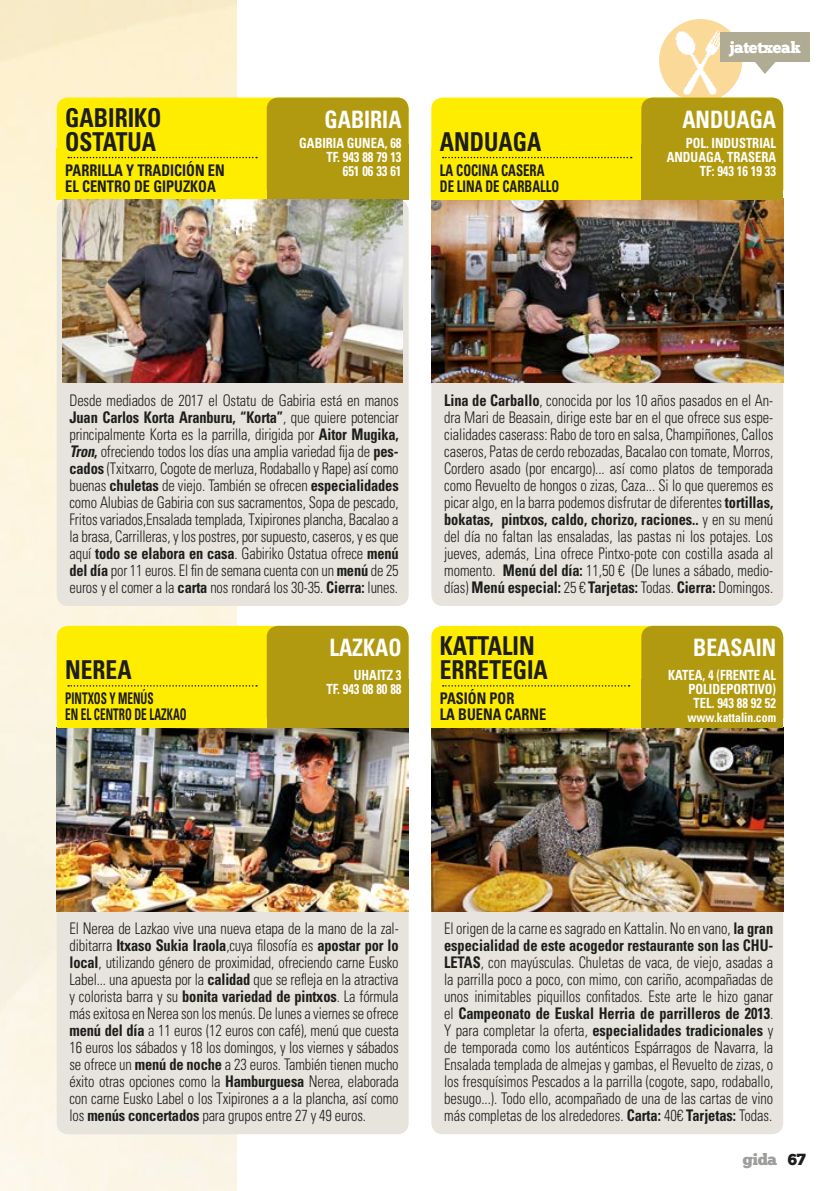
<style>
.page{position:relative;width:840px;height:1191px;background:#fff}
.page>*{position:absolute;margin:0;border:0;box-sizing:border-box;transform-origin:0 0}
.t1{font:700 condensed 26px/24px "Univers";color:#1d1d1b;scale:.9 1}
.t2{font:700 condensed 24px "Univers";color:#fff;scale:.9 1}
.t3{font:300 condensed 16px/17px "Univers";letter-spacing:-.01em;color:#1d1d1b;text-align:justify;scale:.9 1}
.t4{font:700 condensed 16px/16px "Univers";color:#1d1d1b;scale:.9 1}
.t5{font:700 condensed 16px/16px "Univers";color:#1d1d1b;scale:.7 1}
.t6{font:700 condensed 16px/16px "Univers";color:#1d1d1b;scale:.8 1}
.t7{font:16px "Chunk Five Ex";letter-spacing:-.02em;color:#fff}
.t8{font:16px "Chunk Five Ex";letter-spacing:-.02em;color:#9d9d9c}
.t9{font:700 condensed 14px/14px "Univers";color:#fff;text-align:right;scale:.9 1}
.t10{font:700 condensed 13px "Univers";color:#fff;scale:.9 1}
.s1{font-weight:700}
.s2{font-weight:700;font-style:italic}
.s3{color:#1d1d1b}
</style>
<div class="page">
<img style="left:0;top:0;width:236px;height:1191px">
<svg style="left:658px;top:19px;width:83px;height:83px"></svg>
<img style="left:666px;top:28px;width:69px;height:68px">
<div style="left:431px;top:200px;width:351px;height:406px;background:#e6e4dd;border-radius:11px"></div>
<img style="left:431px;top:200px;width:351px;height:183px">
<div style="left:431px;top:98px;width:351px;height:102px;background:#ffed00;border-radius:11px"></div>
<div style="left:431px;top:149px;width:210px;height:51px;background:#ffed00"></div>
<div style="left:641px;top:98px;width:141px;height:102px;background:#b19a10;border-radius:11px"></div>
<div style="left:641px;top:145px;width:141px;height:55px;background:#b19a10"></div>
<svg style="left:442px;top:157px;width:189px;height:1px"></svg>
<div style="left:57px;top:727px;width:351px;height:407px;background:#e6e4dd;border-radius:11px"></div>
<img style="left:57px;top:728px;width:351px;height:183px">
<div style="left:57px;top:626px;width:351px;height:102px;background:#ffed00;border-radius:11px"></div>
<div style="left:57px;top:682px;width:209px;height:46px;background:#ffed00"></div>
<div style="left:266px;top:626px;width:142px;height:102px;background:#b19a10;border-radius:11px"></div>
<div style="left:266px;top:680px;width:142px;height:48px;background:#b19a10"></div>
<svg style="left:68px;top:685px;width:189px;height:1px"></svg>
<svg style="left:755px;top:62px;width:20px;height:12px"></svg>
<div style="left:719px;top:32px;width:90px;height:30px;background:#b0ac94"></div>
<div style="left:57px;top:200px;width:351px;height:406px;background:#e6e4dd;border-radius:11px"></div>
<div style="left:57px;top:98px;width:351px;height:102px;background:#ffed00;border-radius:11px"></div>
<div style="left:57px;top:149px;width:209px;height:51px;background:#ffed00"></div>
<div style="left:266px;top:98px;width:142px;height:102px;background:#b19a10;border-radius:11px"></div>
<div style="left:266px;top:145px;width:142px;height:55px;background:#b19a10"></div>
<svg style="left:68px;top:157px;width:189px;height:1px"></svg>
<img style="left:62px;top:200px;width:341px;height:183px">
<div style="left:431px;top:727px;width:351px;height:407px;background:#e6e4dd;border-radius:11px"></div>
<img style="left:431px;top:728px;width:351px;height:183px">
<div style="left:431px;top:626px;width:351px;height:102px;background:#ffed00;border-radius:11px"></div>
<div style="left:431px;top:682px;width:210px;height:46px;background:#ffed00"></div>
<div style="left:641px;top:626px;width:141px;height:102px;background:#b19a10;border-radius:11px"></div>
<div style="left:641px;top:680px;width:141px;height:48px;background:#b19a10"></div>
<svg style="left:442px;top:685px;width:187px;height:1px"></svg>
<h1 class="t1" style="left:65px;top:105px;width:108px">GABIRIKO<br>OSTATUA</h1>
<p class="t4" style="left:65px;top:162px;width:179px">PARRILLA Y TRADICIÓN EN<br>EL CENTRO DE GIPUZKOA</p>
<h2 class="t2" style="left:324px;top:104px;width:87px">GABIRIA</h2>
<p class="t9" style="left:299px;top:136px;width:115px">GABIRIA GUNEA, 68<br>TF. 943 88 79 13<br>651 06 33 61</p>
<h1 class="t1" style="left:439px;top:129px;width:114px">ANDUAGA</h1>
<p class="t6" style="left:439px;top:162px;width:151px">LA COCINA CASERA<br>DE LINA DE CARBALLO</p>
<p class="t7" style="left:728px;top:35px;width:74px">jatetxeak</p>
<h2 class="t2" style="left:682px;top:104px;width:105px">ANDUAGA</h2>
<p class="t9" style="left:666px;top:136px;width:123px">POL. INDUSTRIAL<br>ANDUAGA, TRASERA<br>TF: 943 16 19 33</p>
<p class="t3" style="left:69px;top:392px;width:367px">Desde mediados de 2017 el Ostatu de Gabiria está en manos <span class="s1">Juan Carlos Korta Aranburu, “Korta”</span>, que quiere potenciar principalmente Korta es la parrilla, dirigida por <span class="s1">Aitor Mugika, </span><span class="s2">Tron</span><span class="s1">,</span> ofreciendo todos los días una amplia variedad fija de <span class="s1">pes&shy;cados</span> (Txitxarro, Cogote de merluza, Rodaballo y Rape) así como buenas <span class="s1">chuletas</span> de viejo. También se ofrecen <span class="s1">especialidades </span>como Alubias de Gabiria con sus sacramentos, Sopa de pescado, Fritos variados,Ensalada templada, Txipirones plancha, Bacalao a la brasa, Carrilleras, y los postres, por supuesto, caseros, y es que aquí <span class="s1">todo se elabora en casa</span>. Gabiriko Ostatua ofrece <span class="s1">menú del día</span> por 11 euros. El fin de semana cuenta con un <span class="s1">menú</span> de 25 euros y el comer a la <span class="s1">carta</span> nos rondará los 30-35. <span class="s1">Cierra:</span> lunes.</p>
<h1 class="t1" style="left:65px;top:658px;width:75px">NEREA</h1>
<p class="t5" style="left:65px;top:690px;width:175px">PINTXOS Y MENÚS<br>EN EL CENTRO DE LAZKAO</p>
<h2 class="t2" style="left:329px;top:632px;width:81px">LAZKAO</h2>
<p class="t9" style="left:326px;top:668px;width:85px">UHAITZ 3<br>TF. 943 08 80 88</p>
<p class="t3" style="left:444px;top:392px;width:367px"><span class="s1">Lina de Carballo</span>, conocida por los 10 años pasados en el An&shy;dra Mari de Beasain, dirige este bar en el que ofrece sus espe&shy;cialidades caserass: Rabo de toro en salsa, Champiñones, Callos caseros, Patas de cerdo rebozadas, Bacalao con tomate, Morros, Cordero asado (por encargo)... así como platos de temporada como Revuelto de hongos o zizas, Caza... Si lo que queremos es picar algo, en la barra podemos disfrutar de diferentes <span class="s1">tortillas, bokatas, pintxos, caldo, chorizo, raciones..</span> y en su menú del día no faltan las ensaladas, las pastas ni los potajes. Los jueves, además, Lina ofrece Pintxo-pote con costilla asada al momento. <span class="s1">Menú del día:</span> 11,50 € (De lunes a sábado, medio&shy;días) <span class="s1">Menú especial:</span> 25 € <span class="s1">Tarjetas:</span> Todas. <span class="s1">Cierra:</span> Domingos.</p>
<h1 class="t1" style="left:439px;top:634px;width:121px">KATTALIN<br>ERRETEGIA</h1>
<p class="t4" style="left:439px;top:690px;width:120px">PASIÓN POR<br>LA BUENA CARNE</p>
<h2 class="t2" style="left:692px;top:632px;width:94px">BEASAIN</h2>
<p class="t9" style="left:668px;top:668px;width:121px">KATEA, 4 (FRENTE AL<br>POLIDEPORTIVO)<br>TEL. 943 88 92 52</p>
<p class="t10" style="left:687px;top:709px;width:100px">www.kattalin.com</p>
<p class="t3" style="left:69px;top:920px;width:367px">El Nerea de Lazkao vive una nueva etapa de la mano de la zal&shy;dibitarra <span class="s1">Itxaso Sukia Iraola</span>,cuya filosofía es <span class="s1">apostar por lo local</span>, utilizando género de proximidad, ofreciendo carne Eusko Label... una apuesta por la <span class="s1">calidad</span> que se refleja en la atractiva y colorista barra y su <span class="s1">bonita variedad de pintxos</span>. La fórmula más exitosa en Nerea son los menús. De lunes a viernes se ofrece <span class="s1">menú del día</span> a 11 euros (12 euros con café), menú que cuesta 16 euros los sábados y 18 los domingos, y los viernes y sábados se ofrece un <span class="s1">menú de noche</span> a 23 euros. También tienen mucho éxito otras opciones como la <span class="s1">Hamburguesa</span> Nerea, elaborada con carne Eusko Label o los Txipirones a a la plancha, así como los <span class="s1">menús concertados</span> para grupos entre 27 y 49 euros.</p>
<p class="t3" style="left:444px;top:920px;width:367px">El origen de la carne es sagrado en Kattalin. No en vano, <span class="s1">la gran especialidad de este acogedor restaurante son las CHU-LETAS</span>, con mayúsculas. Chuletas de vaca, de viejo, asadas a la parrilla poco a poco, con mimo, con cariño, acompañadas de unos inimitables piquillos confitados. Este arte le hizo ganar el <span class="s1">Campeonato de Euskal Herria de parrilleros de 2013</span>.<br>Y para completar la oferta, <span class="s1">especialidades tradicionales</span> y de temporada como los auténticos Espárragos de Navarra, la Ensalada templada de almejas y gambas, el Revuelto de zizas, o los fresquísimos Pescados a la parrilla (cogote, sapo, rodaballo, besugo...). Todo ello, acompañado de una de las cartas de vino más completas de los alrededores. <span class="s1">Carta:</span> 40€ <span class="s1">Tarjetas:</span> Todas.</p>
<p class="t8" style="left:742px;top:1147px;width:65px">gida <span class="s3">67</span></p>
</div>
